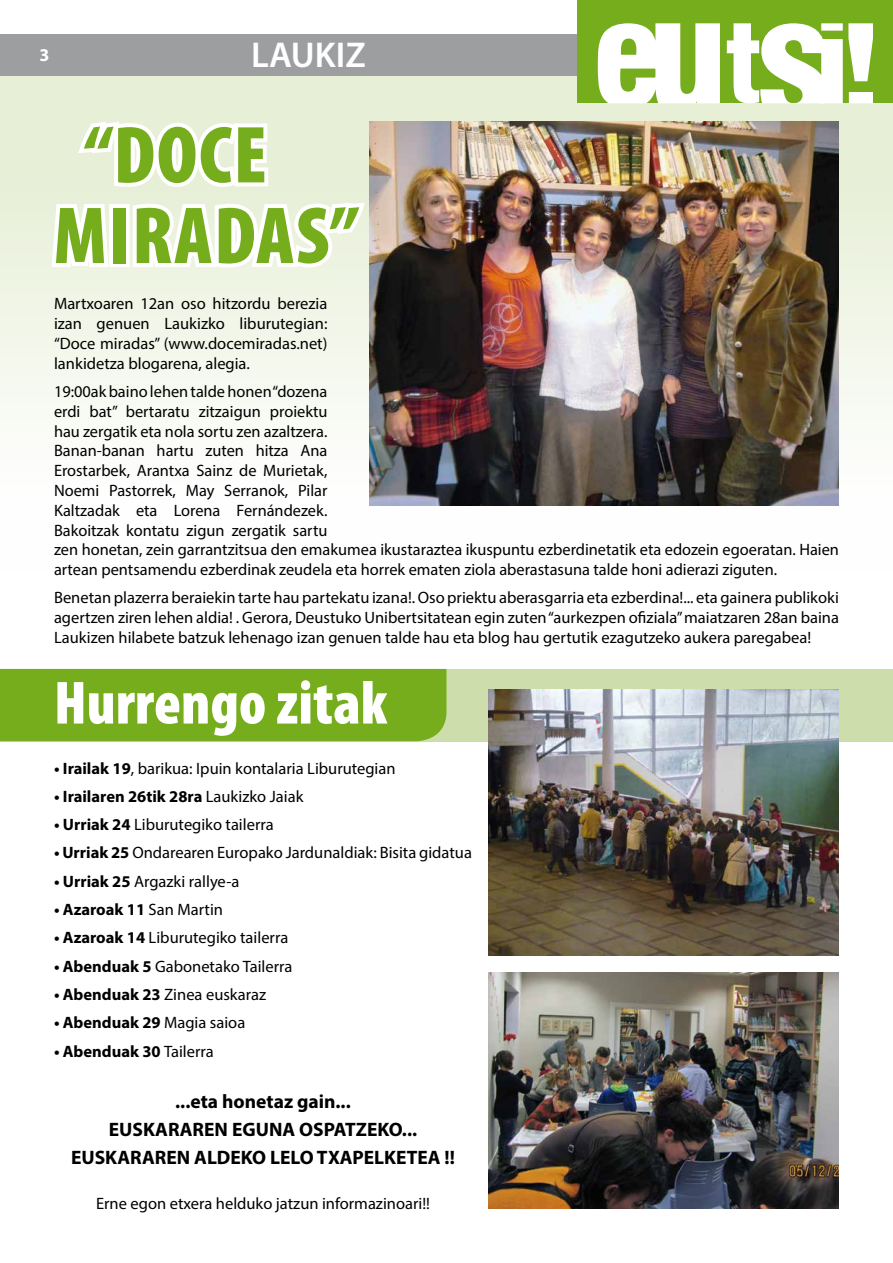
<style>
.page{position:relative;width:893px;height:1263px;background:#fff}
.page>*{position:absolute;margin:0;border:0;box-sizing:border-box;transform-origin:0 0}
.t1{font:900 condensed 81.6px/80.7px "Myriad Pro";letter-spacing:.02em;color:#76ad1c}
.t2{font:900 condensed 61.5px "Myriad Pro";color:#fff}
.t3{font:600 36px "Myriad Pro";color:#fff}
.t4{font:700 19.5px/27.6px "Myriad Pro";color:#000;text-align:center}
.t5{font:700 18px "Myriad Pro";color:#fff}
.t6{font:16.5px/19.8px "Myriad Pro";color:#000;text-align:justify}
.t7{font:700 16.5px "Myriad Pro";color:#000}
.s1{font-weight:700}
.s2{font-weight:400}
</style>
<div class="page">
<div style="left:0;top:669px;width:893px;height:72px;background:#cddeac"></div>
<div style="left:0;top:669px;width:446px;height:72px;background:#76ad1c"></div>
<div style="left:0;top:54px;width:893px;height:516px;background:linear-gradient(to bottom,#e2ecce,#fff)"></div>
<svg style="left:73px;top:117px;width:199px;height:74px"></svg>
<svg style="left:47px;top:200px;width:66px;height:71px"></svg>
<svg style="left:129px;top:197px;width:241px;height:74px"></svg>
<img style="left:488px;top:690px;width:351px;height:266px">
<img style="left:370px;top:121px;width:469px;height:384px">
<img style="left:488px;top:973px;width:351px;height:236px">
<div style="left:0;top:34px;width:597px;height:42px;background:#9c9e9f"></div>
<div style="left:577px;top:0;width:316px;height:103px;background:#76ad1c"></div>
<svg style="left:598px;top:23px;width:275px;height:80px"></svg>
<p class="t5" style="left:40px;top:43px;width:11px">3</p>
<h3 class="t3" style="left:251px;top:32px;width:116px">LAUKIZ</h3>
<h1 class="t1" style="left:54px;top:112px;width:208px;text-indent:31px">“Doce miradas</h1>
<h1 class="t1" style="left:330px;top:193px;width:30px">”</h1>
<p class="t6" style="left:54px;top:293px;width:275px">Martxoaren 12an oso hitzordu berezia izan genuen Laukizko liburutegian: “Doce miradas” (www.docemiradas.net) lankidetza blogarena, alegia.</p>
<p class="t6" style="left:54px;top:381px;width:786px;text-align:left">19:00ak baino lehen talde honen “dozena<br>erdi bat” bertaratu zitzaigun proiektu<br>hau zergatik eta nola sortu zen azaltzera.<br>Banan-banan hartu zuten hitza Ana<br>Erostarbek, Arantxa Sainz de Murietak,<br>Noemi Pastorrek, May Serranok, Pilar<br>Kaltzadak eta Lorena Fernándezek.<br>Bakoitzak kontatu zigun zergatik sartu<br>zen honetan, zein garrantzitsua den emakumea ikustaraztea ikuspuntu ezberdinetatik eta edozein egoeratan. Haien artean pentsamendu ezberdinak zeudela eta horrek ematen ziola aberastasuna talde honi adierazi ziguten.</p>
<p class="t6" style="left:54px;top:588px;width:786px">Benetan plazerra beraiekin tarte hau partekatu izana!. Oso priektu aberasgarria eta ezberdina!... eta gainera publikoki agertzen ziren lehen aldia! . Gerora, Deustuko Unibertsitatean egin zuten “aurkezpen ofiziala” maiatzaren 28an baina Laukizen hilabete batzuk lehenago izan genuen talde hau eta blog hau gertutik ezagutzeko aukera paregabea!</p>
<h2 class="t2" style="left:54px;top:664px;width:335px">Hurrengo zitak</h2>
<p class="t6" style="left:54px;top:758px;width:343px"><span class="s1">• Irailak 19</span>, barikua: Ipuin kontalaria Liburutegian</p>
<p class="t7" style="left:54px;top:785px;width:251px">• Irailaren 26tik 28ra <span class="s2">Laukizko Jaiak</span></p>
<p class="t6" style="left:54px;top:814px;width:221px"><span class="s1">• Urriak 24</span> Liburutegiko tailerra</p>
<p class="t6" style="left:54px;top:843px;width:419px"><span class="s1">• Urriak 25</span> Ondarearen Europako Jardunaldiak: Bisita gidatua</p>
<p class="t6" style="left:54px;top:871px;width:187px"><span class="s1">• Urriak 25</span> Argazki rallye-a</p>
<p class="t7" style="left:54px;top:899px;width:171px">• Azaroak 11 <span class="s2">San Martin</span></p>
<p class="t6" style="left:54px;top:928px;width:236px"><span class="s1">• Azaroak 14</span> Liburutegiko tailerra</p>
<p class="t6" style="left:54px;top:956px;width:240px"><span class="s1">• Abenduak 5</span> Gabonetako Tailerra</p>
<p class="t6" style="left:54px;top:984px;width:214px"><span class="s1">• Abenduak 23</span> Zinea euskaraz</p>
<p class="t7" style="left:54px;top:1012px;width:193px">• Abenduak 29 <span class="s2">Magia saioa</span></p>
<p class="t7" style="left:54px;top:1040px;width:161px">• Abenduak 30 <span class="s2">Tailerra</span></p>
<p class="t4" style="left:71px;top:1087px;width:385px">...eta honetaz gain...<br>EUSKARAREN EGUNA OSPATZEKO...<br>EUSKARAREN ALDEKO LELO TXAPELKETEA !!</p>
<p class="t6" style="left:96px;top:1193px;width:335px">Erne egon etxera helduko jatzun informazinoari!!</p>
</div>
